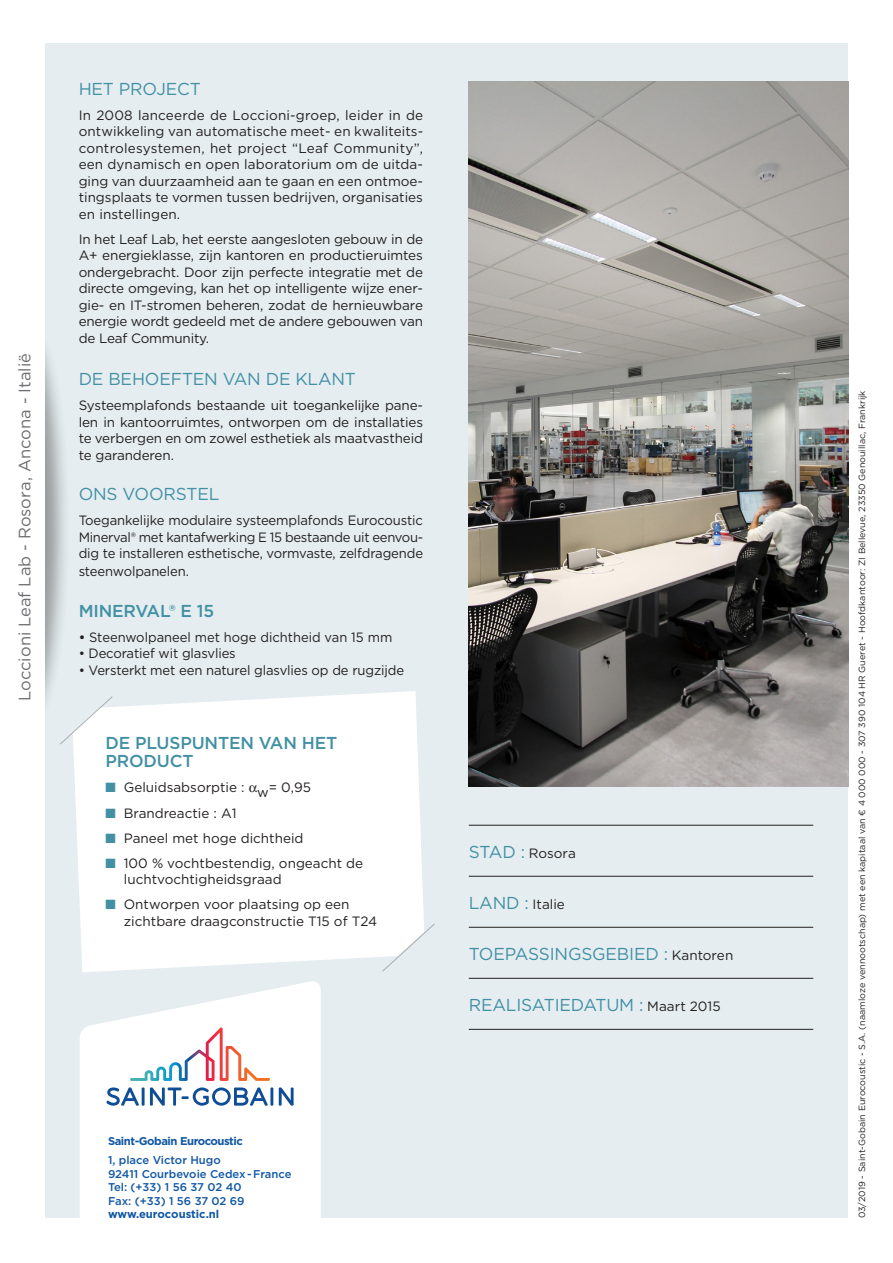
<style>
.page{position:relative;width:893px;height:1263px;background:#fff}
.page>*{position:absolute;margin:0;border:0;box-sizing:border-box;transform-origin:0 0}
.ApplicationTitre{font:17.25px "Gotham";letter-spacing:-.01em;color:#4290a4}
.t1{font:500 17.25px/18px "Gotham";letter-spacing:-.01em;color:#4290a4}
.ApplicationTitre-2{font:16.5px "Gotham";color:#6c6d70}
.Texte-courant_magic{font:13.5px/16.5px "Gotham";color:#231f20;text-align:justify}
.Courant_magic{font:13.5px "Gotham";letter-spacing:-.01em;color:#231f20}
.Courant_magic-2{font:13.5px "Gotham";letter-spacing:-.01em;color:#231f20;scale:.96 1}
.ApplicationTitre-3{font:13.5px "Gotham";color:#231f20}
.Addresse{font:500 11.25px "Gotham";color:#1057a4}
.Addresse-2{font:700 11.25px "Gotham";letter-spacing:-.04em;color:#1057a4}
.Addresse-3{font:700 11.25px "Gotham";color:#1057a4}
.Addresse-4{font:9px "Gotham";color:#231f20}
.s1{font-weight:500}
.s2{color:#4290a4}
.s3{font-size:17.25px;color:#4290a4}
.s4{font-size:13.5px;color:#231f20}
</style>
<div class="page">
<div style="left:45px;top:44px;width:803px;height:1174px;background:#e5edf0"></div>
<svg style="left:80px;top:981px;width:241px;height:237px;background:#fbfcfd"></svg>
<svg style="left:106px;top:1087px;width:33px;height:19px"></svg>
<hr style="left:142px;top:1087px;width:3px;height:18px;background:#0f4d96">
<svg style="left:150px;top:1087px;width:118px;height:19px;background:#a8bed9"></svg>
<hr style="left:270px;top:1087px;width:3px;height:18px;background:#0f4d96">
<svg style="left:279px;top:1087px;width:15px;height:18px"></svg>
<svg style="left:130px;top:1027px;width:140px;height:54px;background:#f0e5e6"></svg>
<div style="left:0;top:323px;width:72px;height:405px;background:#231f20;opacity:.4"></div>
<div style="left:0;top:0;width:45px;height:1253px;background:#fff"></div>
<img style="left:469px;top:81px;width:379px;height:705px">
<hr style="left:469px;top:825px;width:344px;height:1px;background:#231f20">
<hr style="left:469px;top:876px;width:344px;height:1px;background:#231f20">
<hr style="left:469px;top:927px;width:344px;height:1px;background:#231f20">
<hr style="left:469px;top:978px;width:344px;height:1px;background:#231f20">
<hr style="left:469px;top:1029px;width:344px;height:1px;background:#231f20">
<svg style="left:73px;top:691px;width:351px;height:281px;background:#fdfdfd"></svg>
<svg style="left:59px;top:696px;width:54px;height:49px"></svg>
<svg style="left:381px;top:923px;width:54px;height:49px"></svg>
<svg style="left:249px;top:786px;width:8px;height:7px"></svg>
<p class="ApplicationTitre-2" style="left:14px;top:701px;width:349px;rotate:-90deg">Loccioni Leaf Lab - Rosora, Ancona - Italië</p>
<p class="ApplicationTitre" style="left:79px;top:78px;width:124px">HET PROJECT</p>
<p class="Texte-courant_magic" style="left:79px;top:107px;width:346px">In 2008 lanceerde de Loccioni-groep, leider in de ontwikkeling van automatische meet- en kwaliteits&shy;controlesystemen, het project “Leaf Community”, een dynamisch en open laboratorium om de uitda&shy;ging van duurzaamheid aan te gaan en een ontmoe&shy;tingsplaats te vormen tussen bedrijven, organisaties en instellingen.</p>
<p class="Texte-courant_magic" style="left:79px;top:231px;width:346px">In het Leaf Lab, het eerste aangesloten gebouw in de A+ energieklasse, zijn kantoren en productieruimtes ondergebracht. Door zijn perfecte integratie met de directe omgeving, kan het op intelligente wijze ener&shy;gie- en IT-stromen beheren, zodat de hernieuwbare energie wordt gedeeld met de andere gebouwen van de Leaf Community.</p>
<p class="ApplicationTitre" style="left:79px;top:368px;width:279px">DE BEHOEFTEN VAN DE KLANT</p>
<p class="Texte-courant_magic" style="left:79px;top:397px;width:346px">Systeemplafonds bestaande uit toegankelijke pane&shy;len in kantoorruimtes, ontworpen om de installaties te verbergen en om zowel esthetiek als maatvastheid te garanderen.</p>
<p class="ApplicationTitre" style="left:79px;top:483px;width:142px">ONS VOORSTEL</p>
<p class="Texte-courant_magic" style="left:79px;top:512px;width:346px">Toegankelijke modulaire systeemplafonds Eurocoustic Minerval® met kantafwerking E 15 bestaande uit eenvou&shy;dig te installeren esthetische, vormvaste, zelfdragende</p>
<p class="Texte-courant_magic" style="left:79px;top:563px;width:112px">steenwolpanelen.</p>
<p class="t1" style="left:79px;top:601px;width:137px">MINERVAL® E 15</p>
<p class="Courant_magic-2" style="left:79px;top:628px;width:328px"><span class="s1">•</span> Steenwolpaneel met hoge dichtheid van 15 mm</p>
<p class="Courant_magic" style="left:79px;top:645px;width:159px">• Decoratief wit glasvlies</p>
<p class="Courant_magic" style="left:79px;top:661px;width:327px">• Versterkt met een naturel glasvlies op de rugzijde</p>
<p class="t1" style="left:105px;top:734px;width:233px">DE PLUSPUNTEN VAN HET<br>PRODUCT</p>
<p class="Texte-courant_magic" style="left:105px;top:779px;width:207px"><span class="s2">■</span> Geluidsabsorptie : w= 0,95</p>
<p class="Texte-courant_magic" style="left:105px;top:804px;width:133px"><span class="s2">■</span> Brandreactie : A1</p>
<p class="Texte-courant_magic" style="left:105px;top:829px;width:200px"><span class="s2">■</span> Paneel met hoge dichtheid</p>
<p class="Texte-courant_magic" style="left:124px;top:854px;width:241px;text-indent:-18px"><span class="s2">■</span> 100 % vochtbestendig, ongeacht de luchtvochtigheidsgraad</p>
<p class="Texte-courant_magic" style="left:124px;top:896px;width:255px;text-indent:-18px"><span class="s2">■</span> Ontworpen voor plaatsing op een zichtbare draagconstructie T15 of T24</p>
<p class="ApplicationTitre-3" style="left:469px;top:844px;width:108px"><span class="s3">STAD :</span> Rosora</p>
<p class="ApplicationTitre-3" style="left:469px;top:895px;width:98px"><span class="s3">LAND :</span> Italie</p>
<p class="ApplicationTitre" style="left:469px;top:942px;width:266px">TOEPASSINGSGEBIED : <span class="s4">Kantoren</span></p>
<p class="ApplicationTitre" style="left:469px;top:993px;width:253px">REALISATIEDATUM : <span class="s4">Maart 2015</span></p>
<p class="Addresse-2" style="left:108px;top:1133px;width:136px">Saint-Gobain Eurocoustic</p>
<p class="Addresse" style="left:108px;top:1153px;width:114px">1, place Victor Hugo</p>
<p class="Addresse" style="left:108px;top:1166px;width:185px">92411 Courbevoie Cedex - France</p>
<p class="Addresse" style="left:108px;top:1180px;width:135px">Tel: (+33) 1 56 37 02 40</p>
<p class="Addresse" style="left:108px;top:1193px;width:138px">Fax: (+33) 1 56 37 02 69</p>
<p class="Addresse-3" style="left:108px;top:1207px;width:113px">www.eurocoustic.nl</p>
<p class="Addresse-4" style="left:856px;top:1218px;width:829px;rotate:-90deg">03/2019 - Saint-Gobain Eurocoustic - S.A. (naamloze vennootschap) met een kapitaal van € 4 000 000 - 307 390 104 HR Gueret - Hoofdkantoor: ZI Bellevue, 23350 Genouillac, Frankrijk</p>
</div>
